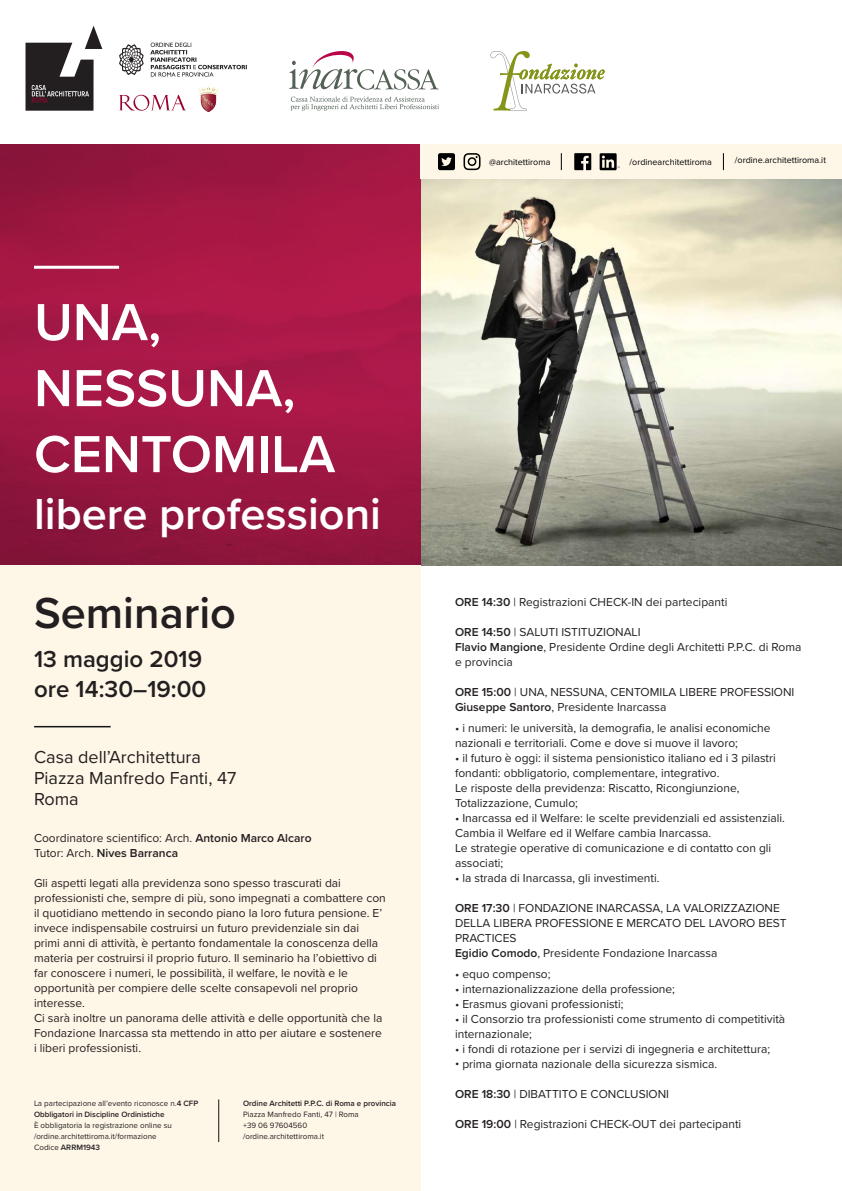
<style>
.page{position:relative;width:842px;height:1191px;background:#fff}
.page>*{position:absolute;margin:0;border:0;box-sizing:border-box;transform-origin:0 0}
.t1{font:600 54px/66px "Proxima Nova";color:#fff}
.t2{font:600 45px "Proxima Nova";color:#fff}
.t3{font:600 45px "Proxima Nova";color:#231f20}
.t4{font:600 24px/30px "Proxima Nova";color:#231f20}
.t5{font:18px/21px "Proxima Nova";color:#231f20}
.t6{font:12px/15px "Proxima Nova";color:#231f20}
.t7{font:9px "Proxima Nova";color:#000001}
.t8{font:8px/11px "Proxima Nova";color:#231f20}
.t9{font:600 8px/11px "Proxima Nova";color:#231f20}
.s1{font-weight:600}
.s2{font-weight:400}
</style>
<div class="page">
<img style="left:421px;top:179px;width:421px;height:387px">
<svg style="left:0;top:145px;width:421px;height:421px;background:#a11743"></svg>
<div style="left:0;top:566px;width:421px;height:625px;background:#fef7e8"></div>
<div style="left:421px;top:145px;width:421px;height:34px;background:#fef7e8"></div>
<hr style="left:34px;top:266px;width:85px;height:3px;background:#fff">
<hr style="left:34px;top:726px;width:77px;height:1px;background:#121415">
<svg style="left:561px;top:153px;width:1px;height:17px"></svg>
<svg style="left:723px;top:153px;width:1px;height:17px"></svg>
<hr style="left:218px;top:1099px;width:1px;height:43px;background:#121415">
<svg style="left:438px;top:153px;width:17px;height:17px"></svg>
<svg style="left:463px;top:153px;width:17px;height:17px"></svg>
<svg style="left:574px;top:153px;width:17px;height:17px"></svg>
<svg style="left:600px;top:153px;width:20px;height:17px"></svg>
<svg style="left:490px;top:51px;width:115px;height:60px"></svg>
<svg style="left:289px;top:51px;width:150px;height:39px"></svg>
<svg style="left:291px;top:97px;width:148px;height:14px"></svg>
<svg style="left:26px;top:26px;width:76px;height:85px"></svg>
<svg style="left:119px;top:44px;width:25px;height:31px"></svg>
<svg style="left:150px;top:43px;width:97px;height:34px"></svg>
<svg style="left:119px;top:94px;width:67px;height:17px"></svg>
<svg style="left:199px;top:87px;width:19px;height:25px"></svg>
<h1 class="t1" style="left:34px;top:287px;width:303px">UNA,<br>NESSUNA,<br>CENTOMILA</h1>
<h2 class="t2" style="left:34px;top:480px;width:349px">libere professioni</h2>
<h2 class="t3" style="left:34px;top:579px;width:204px">Seminario</h2>
<h3 class="t4" style="left:34px;top:643px;width:174px">13 maggio 2019 ore 14:30–19:00</h3>
<h3 class="t5" style="left:34px;top:746px;width:204px">Casa dell’Architettura<br>Piazza Manfredo Fanti, 47<br>Roma</h3>
<p class="t6" style="left:34px;top:830px;width:279px">Coordinatore scientifico: Arch. <span class="s1">Antonio Marco Alcaro<br></span>Tutor: Arch. <span class="s1">Nives Barranca</span></p>
<p class="t6" style="left:34px;top:875px;width:353px">Gli aspetti legati alla previdenza sono spesso trascurati dai professionisti che, sempre di più, sono impegnati a combattere con il quotidiano mettendo in secondo piano la loro futura pensione. E’ invece indispensabile costruirsi un futuro previdenziale sin dai primi anni di attività, è pertanto fondamentale la conoscenza della materia per costruirsi il proprio futuro. Il seminario ha l’obiettivo di far conoscere i numeri, le possibilità, il welfare, le novità e le opportunità per compiere delle scelte consapevoli nel proprio interesse.<br>Ci sarà inoltre un panorama delle attività e delle opportunità che la Fondazione Inarcassa sta mettendo in atto per aiutare e sostenere i liberi professionisti.</p>
<p class="t9" style="left:34px;top:1097px;width:166px"><span class="s2">La partecipazione all’evento riconosce n.</span>4 CFP<br>Obbligatori in Discipline Ordinistiche</p>
<p class="t8" style="left:34px;top:1119px;width:139px">È obbligatoria la registrazione online su /ordine.architettiroma.it/formazione<br>Codice <span class="s1">ARRM1943</span></p>
<p class="t9" style="left:243px;top:1097px;width:155px">Ordine Architetti P.P.C. di Roma e provincia</p>
<p class="t8" style="left:243px;top:1108px;width:117px">Piazza Manfredo Fanti, 47 | Roma +39 06 97604560 /ordine.architettiroma.it</p>
<p class="t7" style="left:489px;top:155px;width:63px">@architettiroma</p>
<p class="t7" style="left:630px;top:155px;width:84px">/ordinearchitettiroma</p>
<p class="t7" style="left:735px;top:154px;width:93px">/ordine.architettiroma.it</p>
<p class="t6" style="left:455px;top:593px;width:274px"><span class="s1">ORE 14:30</span> | Registrazioni CHECK-IN dei partecipanti</p>
<p class="t6" style="left:455px;top:623px;width:348px"><span class="s1">ORE 14:50</span> | SALUTI ISTITUZIONALI<br><span class="s1">Flavio Mangione</span>, Presidente Ordine degli Architetti P.P.C. di Roma e provincia</p>
<p class="t6" style="left:455px;top:683px;width:341px"><span class="s1">ORE 15:00</span> | UNA, NESSUNA, CENTOMILA LIBERE PROFESSIONI<br><span class="s1">Giuseppe Santoro</span>, Presidente Inarcassa</p>
<p class="t6" style="left:455px;top:719px;width:317px">• i numeri: le università, la demografia, le analisi economiche nazionali e territoriali. Come e dove si muove il lavoro;</p>
<p class="t6" style="left:455px;top:749px;width:322px">• il futuro è oggi: il sistema pensionistico italiano ed i 3 pilastri fondanti: obbligatorio, complementare, integrativo.<br>Le risposte della previdenza: Riscatto, Ricongiunzione, Totalizzazione, Cumulo;</p>
<p class="t6" style="left:455px;top:809px;width:331px">• Inarcassa ed il Welfare: le scelte previdenziali ed assistenziali.<br>Cambia il Welfare ed il Welfare cambia Inarcassa.<br>Le strategie operative di comunicazione e di contatto con gli associati;</p>
<p class="t6" style="left:455px;top:869px;width:206px">• la strada di Inarcassa, gli investimenti.</p>
<p class="t6" style="left:455px;top:899px;width:333px"><span class="s1">ORE 17:30</span> | FONDAZIONE INARCASSA, LA VALORIZZAZIONE DELLA LIBERA PROFESSIONE E MERCATO DEL LAVORO BEST PRACTICES<br><span class="s1">Egidio Comodo</span>, Presidente Fondazione Inarcassa</p>
<p class="t6" style="left:455px;top:965px;width:97px">• equo compenso;</p>
<p class="t6" style="left:455px;top:980px;width:221px">• internazionalizzazione della professione;</p>
<p class="t6" style="left:455px;top:995px;width:170px">• Erasmus giovani professionisti;</p>
<p class="t6" style="left:455px;top:1010px;width:332px">• il Consorzio tra professionisti come strumento di competitività internazionale;</p>
<p class="t6" style="left:455px;top:1040px;width:317px">• i fondi di rotazione per i servizi di ingegneria e architettura;</p>
<p class="t6" style="left:455px;top:1055px;width:264px">• prima giornata nazionale della sicurezza sismica.</p>
<p class="t6" style="left:455px;top:1085px;width:216px"><span class="s1">ORE 18:30</span> | DIBATTITO E CONCLUSIONI</p>
<p class="t6" style="left:455px;top:1115px;width:288px"><span class="s1">ORE 19:00</span> | Registrazioni CHECK-OUT dei partecipanti</p>
</div>
